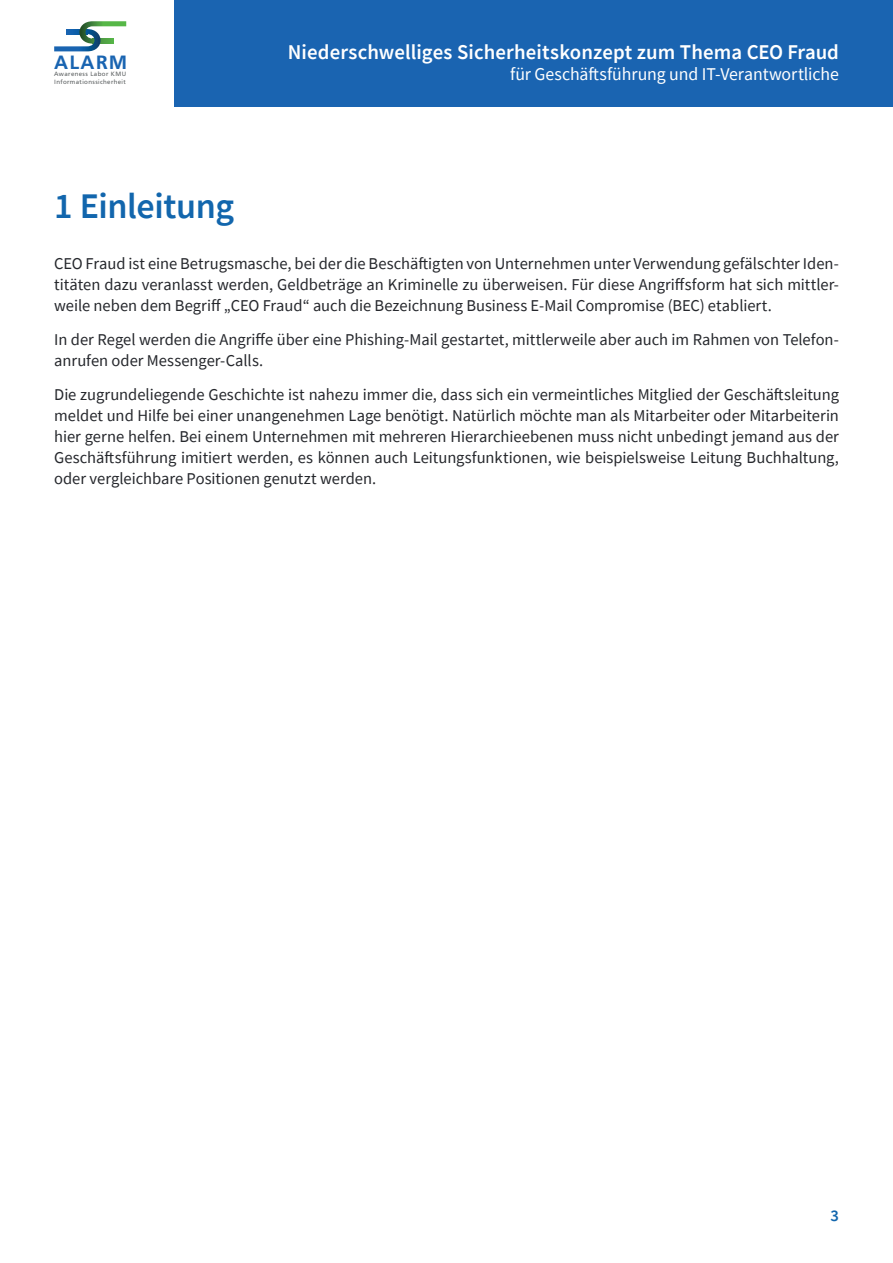
<style>
.page{position:relative;width:893px;height:1263px;background:#fff}
.page>*{position:absolute;margin:0;border:0;box-sizing:border-box;transform-origin:0 0}
.heading1{font:600 36px "Source Sans Pro";letter-spacing:-.01em;color:#1266ad}
.t1{font:600 21px "Source Sans Pro";letter-spacing:.005em;color:#fff}
.t2{font:700 20.1px "Frutiger";letter-spacing:.06em;color:#1964b1}
.t3{font:18px "Source Sans Pro";letter-spacing:-.005em;color:#fff}
.Normal_11_pt{font:16.5px/21px "Source Sans Pro";letter-spacing:-.005em;color:#25272c;text-align:justify}
.t4{font:600 16.5px "Source Sans Pro";color:#1266ad}
.t5{font:6.45px "Frutiger";letter-spacing:.06em;color:#5d6162}
</style>
<div class="page">
<svg style="left:54px;top:21px;width:72px;height:30px"></svg>
<div style="left:174px;top:0;width:719px;height:106px;background:#1a64b1"></div>
<hr style="left:0;top:0;width:1px;height:106px;background:#1a64b1">
<p class="t2" style="left:54px;top:50px;width:75px">ALARM</p>
<p class="t5" style="left:54px;top:78px;width:73px">Informationssicherheit</p>
<p class="t5" style="left:54px;top:70px;width:73px">Awareness Labor KMU</p>
<p class="t1" style="left:288px;top:39px;width:553px">Niederschwelliges Sicherheitskonzept zum Thema CEO Fraud</p>
<p class="t3" style="left:510px;top:63px;width:330px">für Geschäftsführung und IT-Verantwortliche</p>
<p class="heading1" style="left:54px;top:183px;width:181px">1 Einleitung</p>
<p class="Normal_11_pt" style="left:54px;top:253px;width:786px">CEO Fraud ist eine Betrugsmasche, bei der die Beschäftigten von Unternehmen unter Verwendung gefälschter Iden&shy;titäten dazu veranlasst werden, Geldbeträge an Kriminelle zu überweisen. Für diese Angriffsform hat sich mittler&shy;weile neben dem Begriff „CEO Fraud“ auch die Bezeichnung Business E-Mail Compromise (BEC) etabliert.</p>
<p class="Normal_11_pt" style="left:54px;top:329px;width:786px">In der Regel werden die Angriffe über eine Phishing-Mail gestartet, mittlerweile aber auch im Rahmen von Telefon&shy;anrufen oder Messenger-Calls.</p>
<p class="Normal_11_pt" style="left:54px;top:384px;width:786px">Die zugrundeliegende Geschichte ist nahezu immer die, dass sich ein vermeintliches Mitglied der Geschäftsleitung meldet und Hilfe bei einer unangenehmen Lage benötigt. Natürlich möchte man als Mitarbeiter oder Mitarbeiterin hier gerne helfen. Bei einem Unternehmen mit mehreren Hierarchieebenen muss nicht unbedingt jemand aus der Geschäftsführung imitiert werden, es können auch Leitungsfunktionen, wie beispielsweise Leitung Buchhaltung, oder vergleichbare Positionen genutzt werden.</p>
<p class="t4" style="left:830px;top:1205px;width:10px">3</p>
</div>
